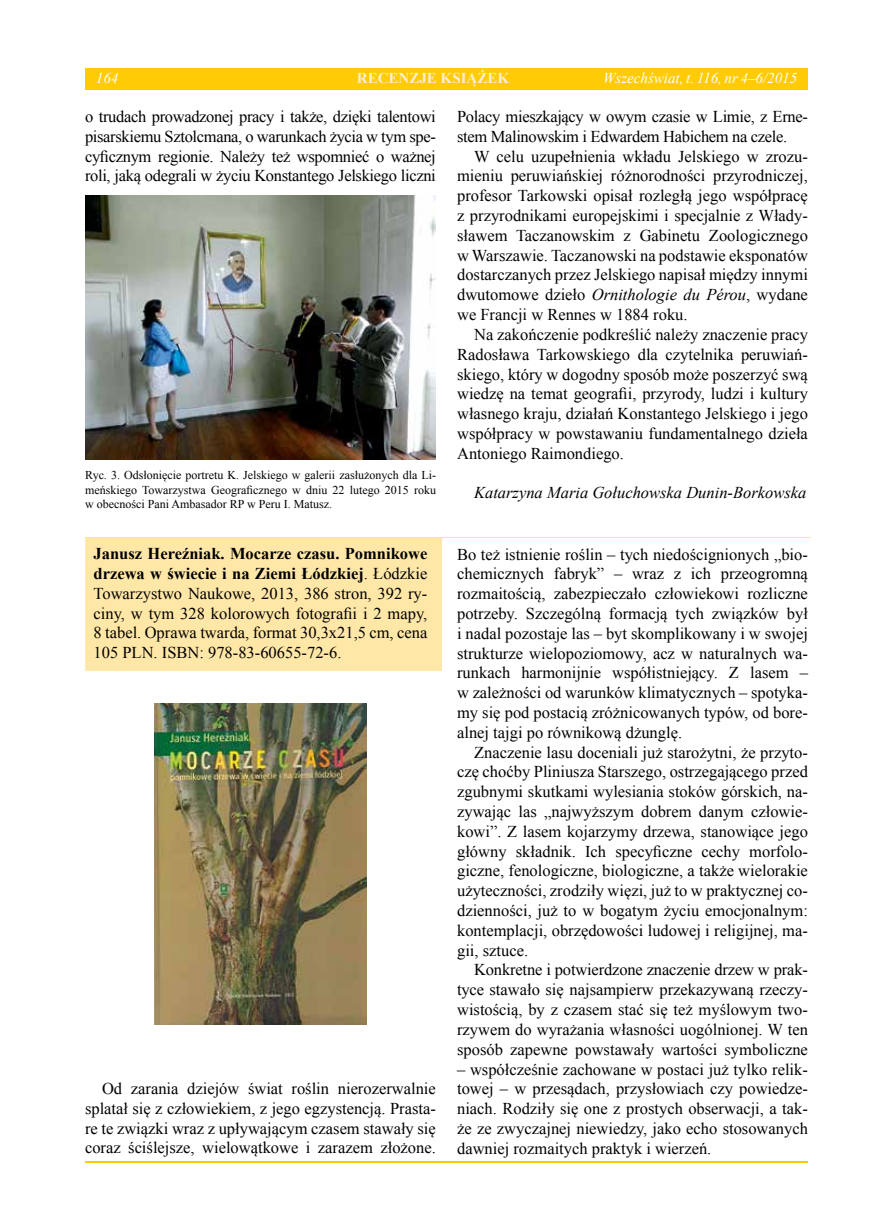
<style>
.page{position:relative;width:893px;height:1225px;background:#fff}
.page>*{position:absolute;margin:0;border:0;box-sizing:border-box;transform-origin:0 0}
.t1{font:16.5px/19.8px "Times New Roman";color:#000;text-align:justify}
.t2{font:16.5px/19.8px "Times New Roman";letter-spacing:-.02em;color:#000}
.t3{font:italic 16.5px "Times New Roman";color:#000}
.t4{font:italic 15px "Times New Roman";color:#fff}
.t5{font:700 15px "Times New Roman";color:#ffefcf}
.t6{font:12px/14.4px "Times New Roman";color:#000;text-align:justify}
.s1{font-style:normal}
.s2{font-style:italic}
.s3{font-weight:700}
</style>
<div class="page">
<hr style="left:85px;top:1161px;width:723px;height:1px;background:#ffcb05">
<div style="left:85px;top:538px;width:357px;height:133px;background:#ffe7a7"></div>
<hr style="left:85px;top:537px;width:725px;height:1px;background:#ffe293">
<img style="left:85px;top:196px;width:351px;height:263px">
<img style="left:154px;top:704px;width:213px;height:320px">
<div style="left:85px;top:68px;width:723px;height:21px;background:#ffcb05"></div>
<p class="t4" style="left:96px;top:68px;width:24px">164</p>
<p class="t5" style="left:357px;top:68px;width:154px">RECENZJE KSIĄŻEK</p>
<p class="t4" style="left:603px;top:68px;width:196px">Wszechświat, t. 116, nr 4<span class="s1">–</span>6/2015</p>
<p class="t1" style="left:85px;top:106px;width:352px">o trudach prowadzonej pracy i także, dzięki talentowi pisarskiemu Sztolcmana, o warunkach życia w tym spe&shy;cyficznym regionie. Należy też wspomnieć o ważnej roli, jaką odegrali w życiu Konstantego Jelskiego liczni</p>
<p class="t2" style="left:457px;top:106px;width:352px">Polacy mieszkający w owym czasie w Limie, z Erne&shy;stem Malinowskim i Edwardem Habichem na czele.</p>
<p class="t1" style="left:457px;top:146px;width:352px;text-indent:17px">W celu uzupełnienia wkładu Jelskiego w zrozu&shy;mieniu peruwiańskiej różnorodności przyrodniczej, profesor Tarkowski opisał rozległą jego współpracę z przyrodnikami europejskimi i specjalnie z Włady&shy;sławem Taczanowskim z Gabinetu Zoologicznego w Warszawie. Taczanowski na podstawie eksponatów dostarczanych przez Jelskiego napisał między innymi dwutomowe dzieło <span class="s2">Ornithologie du Pérou</span>, wydane we Francji w Rennes w 1884 roku.</p>
<p class="t1" style="left:457px;top:324px;width:352px;text-indent:17px">Na zakończenie podkreślić należy znaczenie pracy Radosława Tarkowskiego dla czytelnika peruwiań&shy;skiego, który w dogodny sposób może poszerzyć swą wiedzę na temat geografii, przyrody, ludzi i kultury własnego kraju, działań Konstantego Jelskiego i jego współpracy w powstawaniu fundamentalnego dzieła Antoniego Raimondiego.</p>
<p class="t3" style="left:474px;top:481px;width:334px">Katarzyna Maria Gołuchowska Dunin-Borkowska</p>
<p class="t6" style="left:85px;top:468px;width:352px">Ryc. 3. Odsłonięcie portretu K. Jelskiego w galerii zasłużonych dla Li&shy;meńskiego Towarzystwa Geograficznego w dniu 22 lutego 2015 roku w obecności Pani Ambasador RP w Peru I. Matusz.</p>
<p class="t1" style="left:94px;top:543px;width:335px"><span class="s3">Janusz Hereźniak. Mocarze czasu. Pomnikowe drzewa w świecie i na Ziemi Łódzkiej</span>. Łódzkie Towarzystwo Naukowe, 2013, 386 stron, 392 ry&shy;ciny, w tym 328 kolorowych fotografii i 2 mapy, 8 tabel. Oprawa twarda, format 30,3x21,5 cm, cena 105 PLN. ISBN: 978-83-60655-72-6.</p>
<p class="t1" style="left:85px;top:1078px;width:352px;text-indent:17px">Od zarania dziejów świat roślin nierozerwalnie splatał się z człowiekiem, z jego egzystencją. Prasta&shy;re te związki wraz z upływającym czasem stawały się coraz ściślejsze, wielowątkowe i zarazem złożone.</p>
<p class="t1" style="left:457px;top:544px;width:352px">Bo też istnienie roślin – tych niedoścignionych „bio&shy;chemicznych fabryk” – wraz z ich przeogromną rozmaitością, zabezpieczało człowiekowi rozliczne potrzeby. Szczególną formacją tych związków był i nadal pozostaje las – byt skomplikowany i w swojej strukturze wielopoziomowy, acz w naturalnych wa&shy;runkach harmonijnie współistniejący. Z lasem – w zależności od warunków klimatycznych – spotyka&shy;my się pod postacią zróżnicowanych typów, od bore&shy;alnej tajgi po równikową dżunglę.</p>
<p class="t1" style="left:457px;top:742px;width:352px;text-indent:17px">Znaczenie lasu doceniali już starożytni, że przyto&shy;czę choćby Pliniusza Starszego, ostrzegającego przed zgubnymi skutkami wylesiania stoków górskich, na&shy;zywając las „najwyższym dobrem danym człowie&shy;kowi”. Z lasem kojarzymy drzewa, stanowiące jego główny składnik. Ich specyficzne cechy morfolo&shy;giczne, fenologiczne, biologiczne, a także wielorakie użyteczności, zrodziły więzi, już to w praktycznej co&shy;dzienności, już to w bogatym życiu emocjonalnym: kontemplacji, obrzędowości ludowej i religijnej, ma&shy;gii, sztuce.</p>
<p class="t1" style="left:457px;top:959px;width:352px;text-indent:17px">Konkretne i potwierdzone znaczenie drzew w prak&shy;tyce stawało się najsampierw przekazywaną rzeczy&shy;wistością, by z czasem stać się też myślowym two&shy;rzywem do wyrażania własności uogólnionej. W ten sposób zapewne powstawały wartości symboliczne</p>
<p class="t1" style="left:457px;top:1058px;width:352px">– współcześnie zachowane w postaci już tylko relik&shy;towej – w przesądach, przysłowiach czy powiedze&shy;niach. Rodziły się one z prostych obserwacji, a tak&shy;że ze zwyczajnej niewiedzy, jako echo stosowanych dawniej rozmaitych praktyk i wierzeń.</p>
</div>
